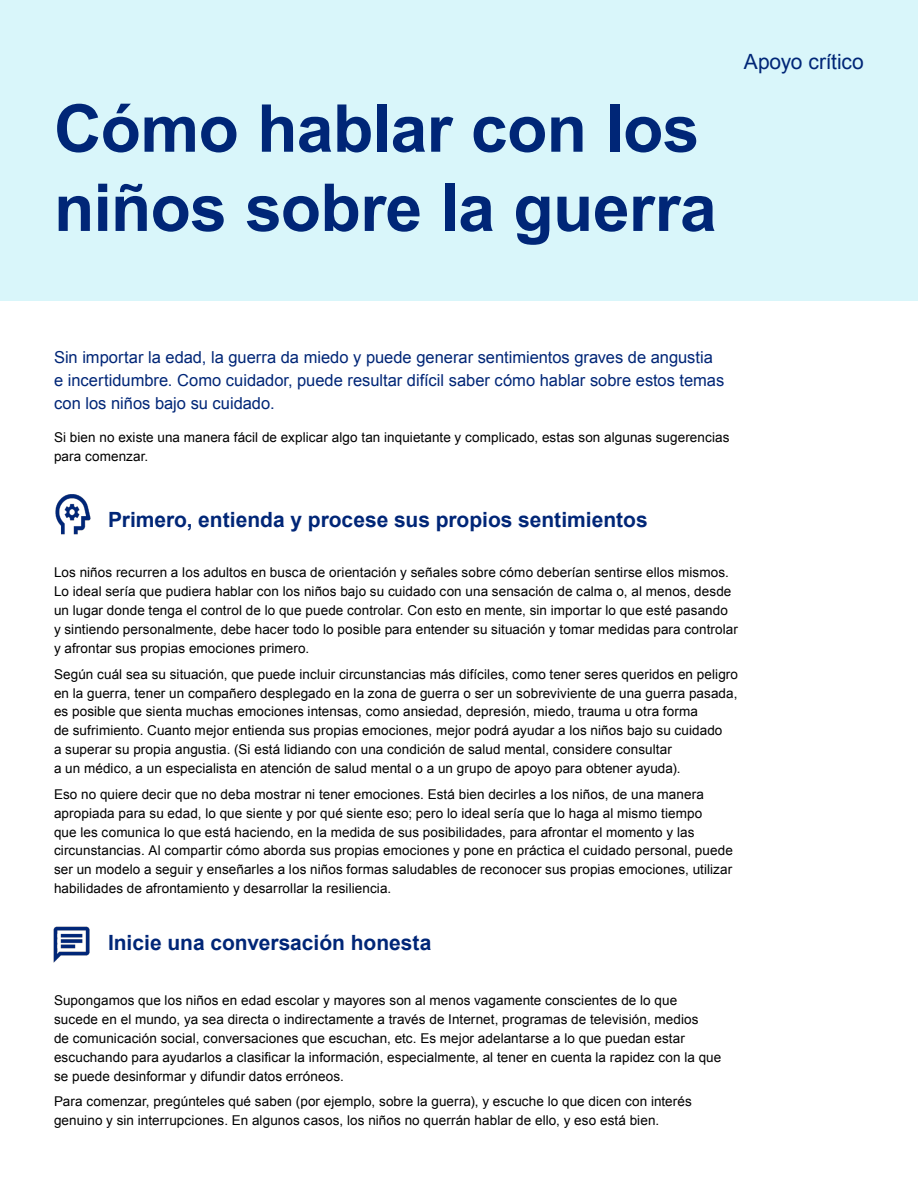
<style>
.page{position:relative;width:918px;height:1188px;background:#fff}
.page>*{position:absolute;margin:0;border:0;box-sizing:border-box;transform-origin:0 0}
.Headline{font:700 66px/79.2px "Arial";letter-spacing:-.01em;color:#002677}
.Subhead{font:700 21px "Arial";color:#002677}
.Product_label_-_Right_aligned{font:21px "Arial";letter-spacing:-.005em;color:#002677}
.Intro{font:16.5px/23.1px "Arial";color:#002677}
.Body{font:13.5px/18.9px "Arial";letter-spacing:.005em;color:#000}
.Intro-2{font:13.5px/18.9px "Arial";letter-spacing:.005em;color:#000}
</style>
<div class="page">
<div style="left:0;top:0;width:918px;height:300px;background:#d9f6fa"></div>
<img style="left:55px;top:494px;width:36px;height:41px">
<img style="left:53px;top:926px;width:37px;height:37px">
<p class="Headline" style="left:54px;top:91px;width:664px">Cómo hablar con los niños sobre la guerra</p>
<p class="Product_label_-_Right_aligned" style="left:744px;top:48px;width:122px">Apoyo crítico</p>
<p class="Intro" style="left:54px;top:346px;width:672px">Sin importar la edad, la guerra da miedo y puede generar sentimientos graves de angustia e incertidumbre. Como cuidador, puede resultar difícil saber cómo hablar sobre estos temas con los niños bajo su cuidado.</p>
<p class="Intro-2" style="left:54px;top:428px;width:677px">Si bien no existe una manera fácil de explicar algo tan inquietante y complicado, estas son algunas sugerencias para comenzar.</p>
<p class="Subhead" style="left:108px;top:506px;width:541px">Primero, entienda y procese sus propios sentimientos</p>
<p class="Body" style="left:54px;top:563px;width:686px">Los niños recurren a los adultos en busca de orientación y señales sobre cómo deberían sentirse ellos mismos.<br>Lo ideal sería que pudiera hablar con los niños bajo su cuidado con una sensación de calma o, al menos, desde un lugar donde tenga el control de lo que puede controlar. Con esto en mente, sin importar lo que esté pasando y sintiendo personalmente, debe hacer todo lo posible para entender su situación y tomar medidas para controlar y afrontar sus propias emociones primero.</p>
<p class="Body" style="left:54px;top:665px;width:686px">Según cuál sea su situación, que puede incluir circunstancias más difíciles, como tener seres queridos en peligro en la guerra, tener un compañero desplegado en la zona de guerra o ser un sobreviviente de una guerra pasada, es posible que sienta muchas emociones intensas, como ansiedad, depresión, miedo, trauma u otra forma<br>de sufrimiento. Cuanto mejor entienda sus propias emociones, mejor podrá ayudar a los niños bajo su cuidado<br>a superar su propia angustia. (Si está lidiando con una condición de salud mental, considere consultar<br>a un médico, a un especialista en atención de salud mental o a un grupo de apoyo para obtener ayuda).</p>
<p class="Body" style="left:54px;top:785px;width:680px">Eso no quiere decir que no deba mostrar ni tener emociones. Está bien decirles a los niños, de una manera apropiada para su edad, lo que siente y por qué siente eso; pero lo ideal sería que lo haga al mismo tiempo<br>que les comunica lo que está haciendo, en la medida de sus posibilidades, para afrontar el momento y las circunstancias. Al compartir cómo aborda sus propias emociones y pone en práctica el cuidado personal, puede ser un modelo a seguir y enseñarles a los niños formas saludables de reconocer sus propias emociones, utilizar habilidades de afrontamiento y desarrollar la resiliencia.</p>
<p class="Subhead" style="left:108px;top:929px;width:325px">Inicie una conversación honesta</p>
<p class="Body" style="left:54px;top:991px;width:669px">Supongamos que los niños en edad escolar y mayores son al menos vagamente conscientes de lo que sucede en el mundo, ya sea directa o indirectamente a través de Internet, programas de televisión, medios<br>de comunicación social, conversaciones que escuchan, etc. Es mejor adelantarse a lo que puedan estar escuchando para ayudarlos a clasificar la información, especialmente, al tener en cuenta la rapidez con la que se puede desinformar y difundir datos erróneos.</p>
<p class="Body" style="left:54px;top:1092px;width:639px">Para comenzar, pregúnteles qué saben (por ejemplo, sobre la guerra), y escuche lo que dicen con interés genuino y sin interrupciones. En algunos casos, los niños no querrán hablar de ello, y eso está bien.</p>
</div>
